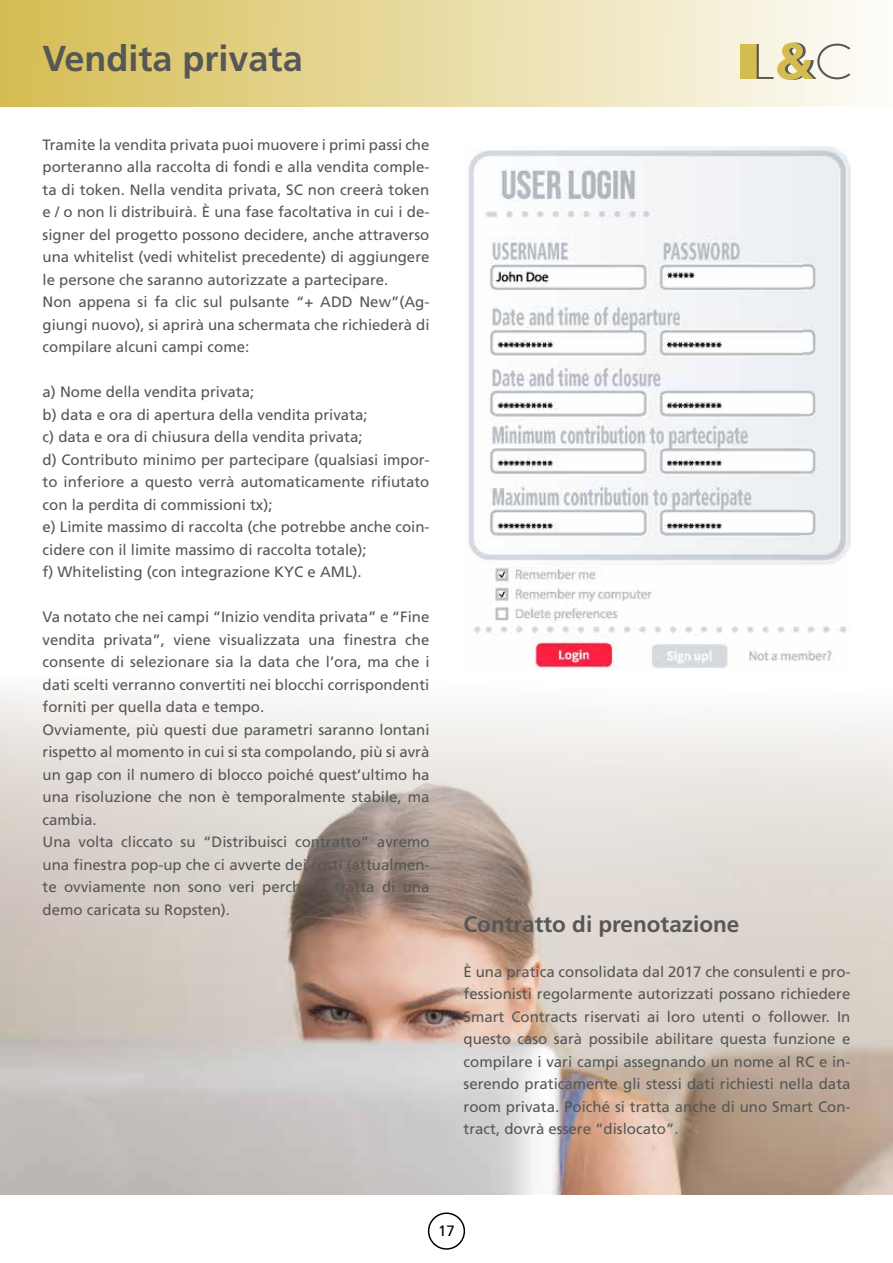
<style>
.page{position:relative;width:893px;height:1263px;background:#fff}
.page>*{position:absolute;margin:0;border:0;box-sizing:border-box;transform-origin:0 0}
.t1{font:700 36px "Frutiger";color:#575756}
.t2{font:700 22.5px "Frutiger";color:#575756}
.t3{font:15px/22.5px "Frutiger";color:#575756}
.t4{font:15px "Frutiger";color:#000}
</style>
<div class="page">
<div style="left:428px;top:1212px;width:37px;height:38px;border:2px solid #000;border-radius:50%"></div>
<div style="left:0;top:0;width:893px;height:106px;background:linear-gradient(to right,#d5bd52,#fdfdfa)"></div>
<div style="left:740px;top:44px;width:17px;height:35px;background:#d5bc50"></div>
<svg style="left:757px;top:43px;width:93px;height:37px"></svg>
<img style="left:0;top:690px;width:893px;height:505px">
<img style="left:468px;top:357px;width:333px;height:313px">
<img style="left:801px;top:147px;width:49px;height:515px">
<img style="left:468px;top:147px;width:334px;height:210px">
<h1 class="t1" style="left:43px;top:37px;width:262px">Vendita privata</h1>
<p class="t3" style="left:43px;top:133px;width:388px">Tramite la vendita privata puoi muovere i primi passi che porteranno alla raccolta di fondi e alla vendita comple&shy;ta di token. Nella vendita privata, SC non creerà token e / o non li distribuirà. È una fase facoltativa in cui i de&shy;signer del progetto possono decidere, anche attraverso una whitelist (vedi whitelist precedente) di aggiungere le persone che saranno autorizzate a partecipare.<br>Non appena si fa clic sul pulsante “+ ADD New”(Ag&shy;giungi nuovo), si aprirà una schermata che richiederà di compilare alcuni campi come:</p>
<p class="t3" style="left:43px;top:381px;width:388px">a) Nome della vendita privata;<br>b) data e ora di apertura della vendita privata;<br>c) data e ora di chiusura della vendita privata;<br>d) Contributo minimo per partecipare (qualsiasi impor&shy;to inferiore a questo verrà automaticamente rifiutato con la perdita di commissioni tx);<br>e) Limite massimo di raccolta (che potrebbe anche coin&shy;cidere con il limite massimo di raccolta totale);<br>f) Whitelisting (con integrazione KYC e AML).</p>
<p class="t3" style="left:43px;top:606px;width:388px">Va notato che nei campi “Inizio vendita privata” e “Fine vendita privata”, viene visualizzata una finestra che consente di selezionare sia la data che l’ora, ma che i dati scelti verranno convertiti nei blocchi corrispondenti forniti per quella data e tempo.<br>Ovviamente, più questi due parametri saranno lontani rispetto al momento in cui si sta compolando, più si avrà un gap con il numero di blocco poiché quest’ultimo ha una risoluzione che non è temporalmente stabile, ma cambia.<br>Una volta cliccato su “Distribuisci contratto” avremo una finestra pop-up che ci avverte dei costi (attualmen&shy;te ovviamente non sono veri perché si tratta di una demo caricata su Ropsten).</p>
<h2 class="t2" style="left:463px;top:911px;width:277px">Contratto di prenotazione</h2>
<p class="t3" style="left:463px;top:960px;width:388px;text-align:justify">È una pratica consolidata dal 2017 che consulenti e pro&shy;fessionisti regolarmente autorizzati possano richiedere Smart Contracts riservati ai loro utenti o follower. In questo caso sarà possibile abilitare questa funzione e compilare i vari campi assegnando un nome al RC e in&shy;serendo praticamente gli stessi dati richiesti nella data room privata. Poiché si tratta anche di uno Smart Con&shy;tract, dovrà essere “dislocato”.</p>
<p class="t4" style="left:438px;top:1222px;width:18px">17</p>
</div>
